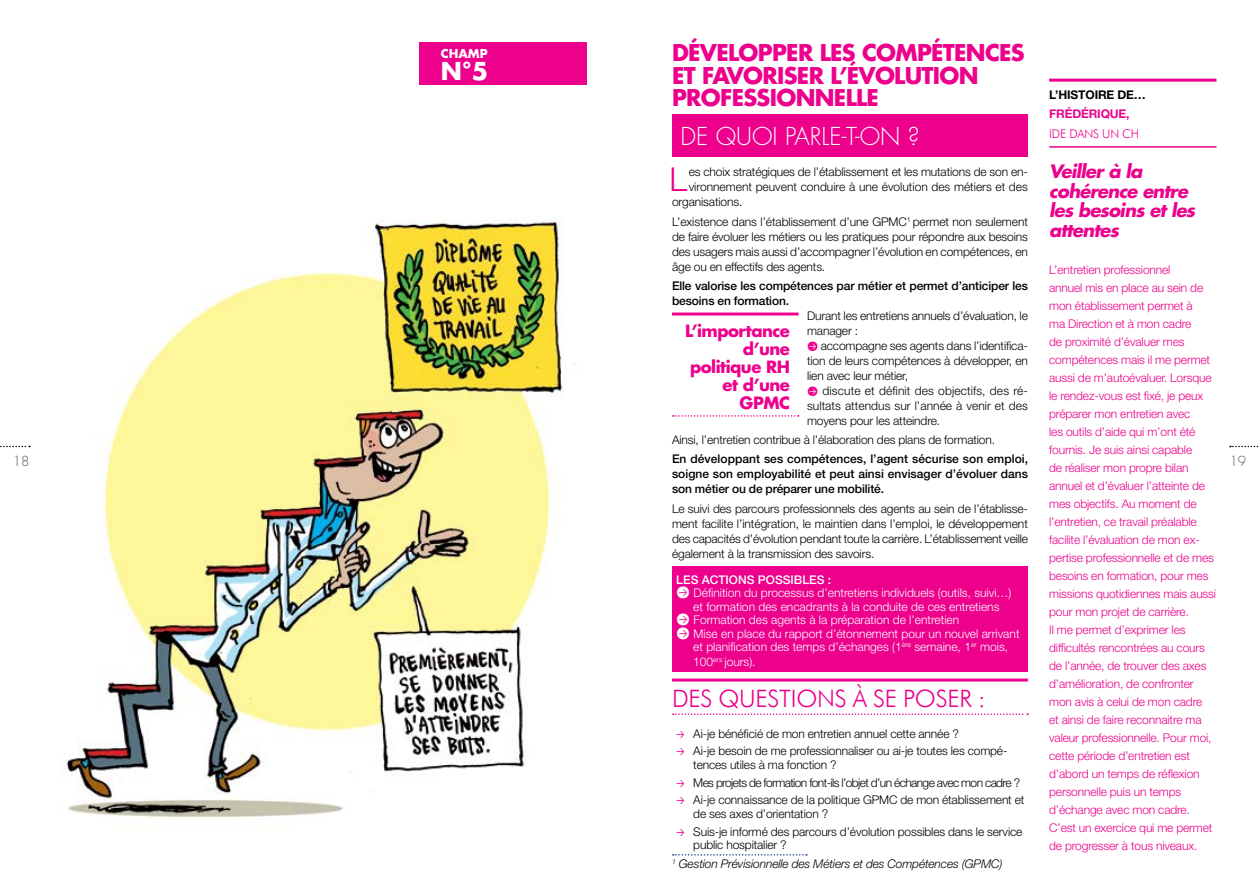
<style>
.page{position:relative;width:1259px;height:893px;background:#fff}
.page>*{position:absolute;margin:0;border:0;box-sizing:border-box;transform-origin:0 0}
.t1{font:300 33px "Helvetica Neue LT Std";color:#ec008c}
.t2{font:300 24px "Futura BT";letter-spacing:-.01em;color:#ec008c}
.t3{font:300 24px "Futura Std";color:#fff}
.t4{font:700 24px "Futura Std";color:#fff}
.t5{font:700 22.5px/22.5px "Futura Std";letter-spacing:-.03em;color:#ec008c}
.t6{font:italic 700 18px/19.5px "Futura Std";letter-spacing:-.04em;color:#ec008c}
.t7{font:700 16.5px/18px "Futura Std";letter-spacing:-.03em;color:#ec008c;text-align:right}
.t8{font:300 13.5px "Futura Std";color:#58595b}
.t9{font:300 12px/15px "Helvetica Neue LT Std";letter-spacing:-.01em;color:#000}
.t10{font:300 12px/18px "Helvetica Neue LT Std";letter-spacing:-.01em;color:#ec008c}
.t11{font:300 12px "Helvetica Neue LT Std";color:#fff}
.t12{font:500 12px/15px "Helvetica Neue LT Std";letter-spacing:-.01em;color:#000}
.t13{font:italic 300 12px/19.2px "Helvetica Neue LT Std";letter-spacing:-.01em;color:#000}
.t14{font:500 12px "Helvetica Neue LT Std";color:#fff}
.t15{font:700 12px "Helvetica Neue LT Std";letter-spacing:-.01em;color:#000}
.t16{font:700 12px "Helvetica Neue LT Std";letter-spacing:-.01em;color:#ec008c}
.t17{font:300 12px "Futura BT";letter-spacing:-.01em;color:#ec008c}
.t18{font:700 12px "Futura Std";color:#fff}
.s1{font-family:"Ecam";font-weight:400;color:#ec008c}
.s2{font-family:"Ecam";font-weight:400;font-size:15px}
.s3{font-style:normal}
</style>
<div class="page">
<hr style="left:672px;top:678px;width:356px;height:3px;background:#ec008c">
<svg style="left:673px;top:713px;width:355px;height:2px"></svg>
<svg style="left:673px;top:854px;width:134px;height:2px"></svg>
<hr style="left:1049px;top:79px;width:167px;height:3px;background:#ec008c">
<hr style="left:1049px;top:146px;width:167px;height:2px;background:#ec008c">
<hr style="left:672px;top:313px;width:126px;height:3px;background:#ec008c">
<svg style="left:673px;top:415px;width:126px;height:2px"></svg>
<div style="left:672px;top:567px;width:356px;height:105px;background:#ec008c"></div>
<img style="left:60px;top:218px;width:515px;height:599px">
<div style="left:420px;top:43px;width:167px;height:42px;background:#ec008c"></div>
<div style="left:672px;top:114px;width:356px;height:43px;background:#ec008c"></div>
<svg style="left:0;top:446px;width:30px;height:1px"></svg>
<svg style="left:1230px;top:446px;width:29px;height:1px"></svg>
<h3 class="t5" style="left:672px;top:41px;width:354px">DÉVELOPPER LES COMPÉTENCES<br>ET FAVORISER L’ÉVOLUTION<br>PROFESSIONNELLE</h3>
<p class="t18" style="left:441px;top:45px;width:48px">CHAMP</p>
<h2 class="t4" style="left:441px;top:55px;width:49px">N°5</h2>
<p class="t15" style="left:1049px;top:87px;width:98px">L’HISTOIRE DE…</p>
<p class="t16" style="left:1049px;top:106px;width:82px">FRÉDÉRIQUE,</p>
<p class="t17" style="left:1049px;top:126px;width:91px">IDE DANS UN CH</p>
<h3 class="t6" style="left:1049px;top:162px;width:148px">Veiller à la cohérence entre les besoins et les attentes</h3>
<p class="t10" style="left:1049px;top:261px;width:168px">L’entretien professionnel<br>annuel mis en place au sein de mon établissement permet à<br>ma Direction et à mon cadre<br>de proximité d’évaluer mes compétences mais il me permet aussi de m’autoévaluer. Lorsque le rendez-vous est fixé, je peux préparer mon entretien avec<br>les outils d’aide qui m’ont été fournis. Je suis ainsi capable<br>de réaliser mon propre bilan annuel et d’évaluer l’atteinte de mes objectifs. Au moment de l’entretien, ce travail préalable facilite l’évaluation de mon ex&shy;pertise professionnelle et de mes besoins en formation, pour mes missions quotidiennes mais aussi pour mon projet de carrière.<br>Il me permet d’exprimer les difficultés rencontrées au cours de l’année, de trouver des axes d’amélioration, de confronter mon avis à celui de mon cadre<br>et ainsi de faire reconnaitre ma valeur professionnelle. Pour moi, cette période d’entretien est d’abord un temps de réflexion personnelle puis un temps d’échange avec mon cadre.<br>C’est un exercice qui me permet de progresser à tous niveaux.</p>
<h2 class="t3" style="left:680px;top:122px;width:241px">DE QUOI PARLE-T-ON ?</h2>
<h1 class="t1" style="left:669px;top:159px;width:19px">L</h1>
<p class="t9" style="left:688px;top:164px;width:341px">es choix stratégiques de l’établissement et les mutations de son en-</p>
<p class="t9" style="left:688px;top:179px;width:341px">vironnement peuvent conduire à une évolution des métiers et des</p>
<p class="t9" style="left:672px;top:194px;width:72px">organisations.</p>
<p class="t9" style="left:672px;top:214px;width:357px;text-align:justify">L’existence dans l’établissement d’une GPMC<sup>1</sup> permet non seulement de faire évoluer les métiers ou les pratiques pour répondre aux besoins des usagers mais aussi d’accompagner l’évolution en compétences, en âge ou en effectifs des agents.</p>
<p class="t12" style="left:672px;top:278px;width:357px">Elle valorise les compétences par métier et permet d’anticiper les besoins en formation.</p>
<p class="t9" style="left:807px;top:308px;width:222px">Durant les entretiens annuels d’évaluation, le manager :<br><span class="s1">&gt;</span> accompagne ses agents dans l’identifica&shy;tion de leurs compétences à développer, en lien avec leur métier,<br><span class="s1">&gt;</span> discute et définit des objectifs, des ré&shy;sultats attendus sur l’année à venir et des moyens pour les atteindre.</p>
<p class="t9" style="left:672px;top:432px;width:325px">Ainsi, l’entretien contribue à l’élaboration des plans de formation.</p>
<p class="t12" style="left:672px;top:451px;width:357px;text-align:justify">En développant ses compétences, l’agent sécurise son emploi, soigne son employabilité et peut ainsi envisager d’évoluer dans son métier ou de préparer une mobilité.</p>
<p class="t9" style="left:672px;top:501px;width:357px;text-align:justify">Le suivi des parcours professionnels des agents au sein de l’établisse&shy;ment facilite l’intégration, le maintien dans l’emploi, le développement des capacités d’évolution pendant toute la carrière. L’établissement veille également à la transmission des savoirs.</p>
<h3 class="t7" style="left:685px;top:321px;width:107px">L’importance d’une politique RH et d’une<br>GPMC</h3>
<p class="t8" style="left:13px;top:453px;width:18px">18</p>
<p class="t8" style="left:1229px;top:453px;width:18px">19</p>
<p class="t14" style="left:676px;top:572px;width:156px">LES ACTIONS POSSIBLES :</p>
<p class="t11" style="left:676px;top:585px;width:337px"><span class="s2">&gt;</span> Définition du processus d’entretiens individuels (outils, suivi…)</p>
<p class="t11" style="left:693px;top:599px;width:308px">et formation des encadrants à la conduite de ces entretiens</p>
<p class="t11" style="left:676px;top:612px;width:284px"><span class="s2">&gt;</span> Formation des agents à la préparation de l’entretien</p>
<p class="t11" style="left:676px;top:626px;width:345px"><span class="s2">&gt;</span> Mise en place du rapport d’étonnement pour un nouvel arrivant</p>
<p class="t11" style="left:693px;top:639px;width:316px">et planification des temps d’échanges (1<sup>ère</sup> semaine, 1<sup>er</sup> mois,</p>
<p class="t11" style="left:693px;top:654px;width:64px">100<sup>ers</sup> jours).</p>
<h2 class="t2" style="left:672px;top:684px;width:315px">DES QUESTIONS À SE POSER :</h2>
<p class="t9" style="left:676px;top:724px;width:333px;line-height:17.7px"><span class="s1">&gt;</span> Ai-je bénéficié de mon entretien annuel cette année ?<br><span class="s1">&gt;</span> Ai-je besoin de me professionnaliser ou ai-je toutes les compé-</p>
<p class="t9" style="left:676px;top:755px;width:350px;line-height:17.7px;text-indent:17px">tences utiles à ma fonction ?<br><span class="s1">&gt;</span> Mes projets de formation font-ils l’objet d’un échange avec mon cadre ? <span class="s1">&gt;</span> Ai-je connaissance de la politique GPMC de mon établissement et</p>
<p class="t9" style="left:676px;top:804px;width:348px;line-height:17.7px;text-indent:17px">de ses axes d’orientation ?<br><span class="s1">&gt;</span> Suis-je informé des parcours d’évolution possibles dans le service</p>
<p class="t13" style="left:672px;top:835px;width:332px;text-indent:21px"><span class="s3">public hospitalier ?<br></span><sup>1</sup> Gestion Prévisionnelle des Métiers et des Compétences (GPMC)</p>
</div>
